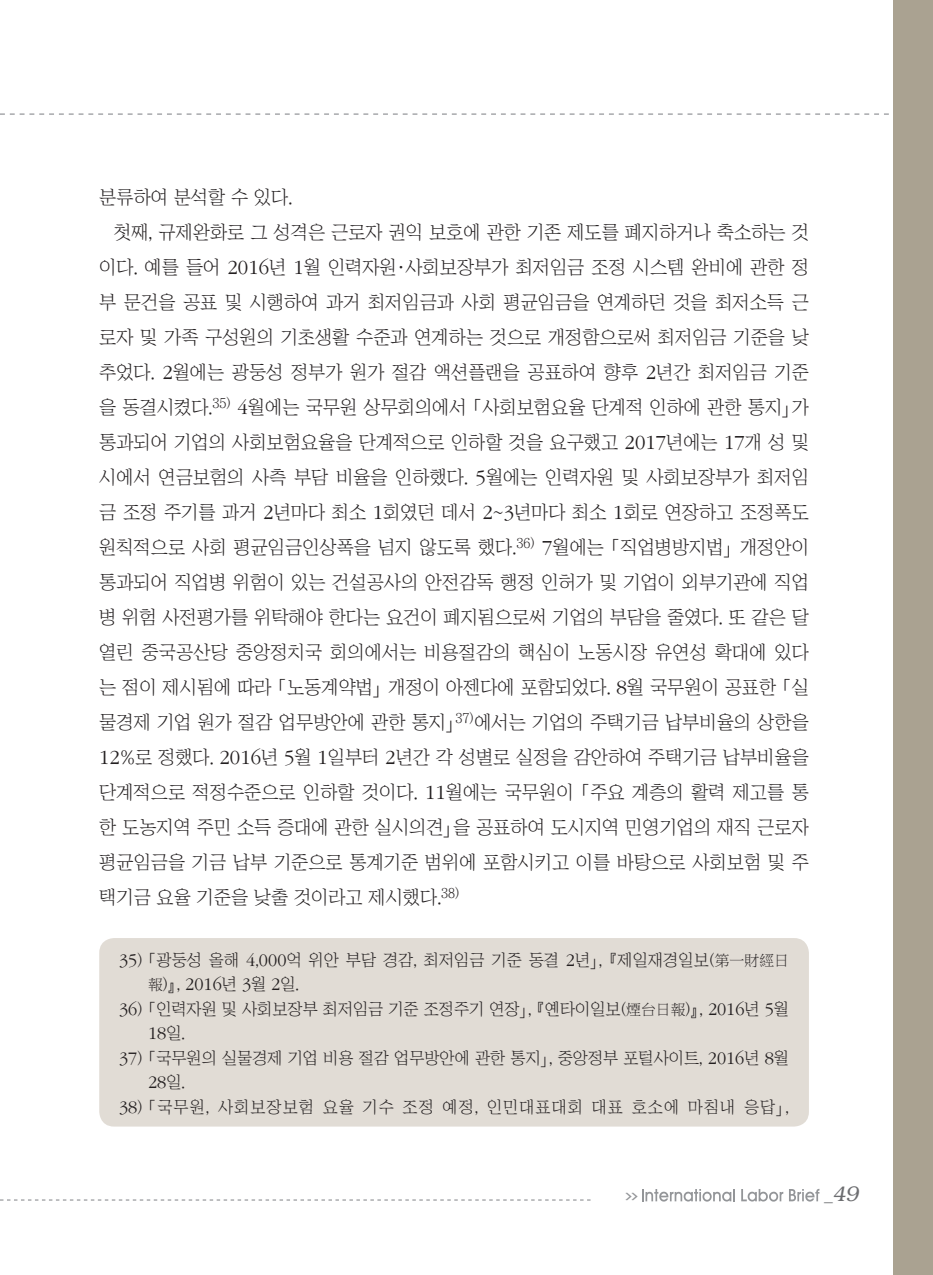
<style>
.page{position:relative;width:933px;height:1275px;background:#fff}
.page>*{position:absolute;margin:0;border:0;box-sizing:border-box;transform-origin:0 0}
.t1{font:italic 300 21px "Bookman";color:#6c6d70}
.t2{font:18.9px "Chosunilbo NM";color:#231f20}
.t3{font:300 18.38px "ITC Garamond Std";color:#231f20}
.t4{font:16.62px/24.5px "Chosunilbo NM";color:#231f20}
.t5{font:16.62px "Chosunilbo NM";letter-spacing:.06em;color:#231f20}
.t6{font:700 7.88px "Ko Pub Dotum";color:#939598;scale:2 1}
.s1{font-family:"ITC Garamond Std";font-weight:300;font-size:20.82px}
.s2{font-family:"ITC Garamond Std";font-weight:300;font-size:18.38px}
.s3{font-family:"P Ming Li U";font-size:14.88px}
.s4{font-family:"Chosunilbo NM";font-weight:400;font-size:16.62px}
.s5{font-family:"Helvetica";font-weight:400;font-style:normal;font-size:17.5px}
</style>
<div class="page">
<svg style="left:0;top:1199px;width:590px;height:1px"></svg>
<svg style="left:0;top:113px;width:889px;height:2px"></svg>
<div style="left:893px;top:0;width:40px;height:1275px;background:#aaa291"></div>
<svg style="left:642px;top:1189px;width:93px;height:13px"></svg>
<svg style="left:741px;top:1189px;width:42px;height:13px"></svg>
<svg style="left:789px;top:1189px;width:30px;height:12px"></svg>
<div style="left:99px;top:938px;width:710px;height:188px;background:#e1dcd5;border-radius:15px"></div>
<p class="t2" style="left:99px;top:187px;width:194px">분류하여 분석할 수 있다.</p>
<p class="t2" style="left:114px;top:222px;width:696px">첫째, 규제완화로 그 성격은 근로자 권익 보호에 관한 기존 제도를 폐지하거나 축소하는 것</p>
<p class="t2" style="left:99px;top:257px;width:711px">이다. 예를 들어 <span class="s1">2016</span>년 <span class="s1">1</span>월 인력자원·사회보장부가 최저임금 조정 시스템 완비에 관한 정</p>
<p class="t2" style="left:99px;top:292px;width:711px">부 문건을 공표 및 시행하여 과거 최저임금과 사회 평균임금을 연계하던 것을 최저소득 근</p>
<p class="t2" style="left:99px;top:327px;width:711px">로자 및 가족 구성원의 기초생활 수준과 연계하는 것으로 개정함으로써 최저임금 기준을 낮</p>
<p class="t2" style="left:99px;top:362px;width:711px">추었다. <span class="s1">2</span>월에는 광둥성 정부가 원가 절감 액션플랜을 공표하여 향후 <span class="s1">2</span>년간 최저임금 기준</p>
<p class="t2" style="left:99px;top:397px;width:711px">을 동결시켰다.<sup>35)</sup> <span class="s1">4</span>월에는 국무원 상무회의에서 「사회보험요율 단계적 인하에 관한 통지」가</p>
<p class="t2" style="left:99px;top:432px;width:711px">통과되어 기업의 사회보험요율을 단계적으로 인하할 것을 요구했고 <span class="s1">2017</span>년에는 <span class="s1">17</span>개 성 및</p>
<p class="t2" style="left:99px;top:467px;width:711px">시에서 연금보험의 사측 부담 비율을 인하했다. <span class="s1">5</span>월에는 인력자원 및 사회보장부가 최저임</p>
<p class="t2" style="left:99px;top:502px;width:711px">금 조정 주기를 과거 <span class="s1">2</span>년마다 최소 <span class="s1">1</span>회였던 데서 <span class="s1">2</span>~<span class="s1">3</span>년마다 최소 <span class="s1">1</span>회로 연장하고 조정폭도</p>
<p class="t2" style="left:99px;top:537px;width:711px">원칙적으로 사회 평균임금인상폭을 넘지 않도록 했다.<sup>36)</sup> <span class="s1">7</span>월에는 「직업병방지법」개정안이</p>
<p class="t2" style="left:99px;top:572px;width:711px">통과되어 직업병 위험이 있는 건설공사의 안전감독 행정 인허가 및 기업이 외부기관에 직업</p>
<p class="t2" style="left:99px;top:607px;width:711px">병 위험 사전평가를 위탁해야 한다는 요건이 폐지됨으로써 기업의 부담을 줄였다. 또 같은 달</p>
<p class="t2" style="left:99px;top:642px;width:711px">열린 중국공산당 중앙정치국 회의에서는 비용절감의 핵심이 노동시장 유연성 확대에 있다</p>
<p class="t2" style="left:99px;top:677px;width:711px">는 점이 제시됨에 따라 「노동계약법」개정이 아젠다에 포함되었다. <span class="s1">8</span>월 국무원이 공표한 「실</p>
<p class="t2" style="left:99px;top:712px;width:711px">물경제 기업 원가 절감 업무방안에 관한 통지」<sup>37)</sup>에서는 기업의 주택기금 납부비율의 상한을</p>
<p class="t2" style="left:99px;top:747px;width:711px"><span class="s1">12</span>%로 정했다. <span class="s1">2016</span>년 <span class="s1">5</span>월 <span class="s1">1</span>일부터 <span class="s1">2</span>년간 각 성별로 실정을 감안하여 주택기금 납부비율을</p>
<p class="t2" style="left:99px;top:782px;width:711px">단계적으로 적정수준으로 인하할 것이다. <span class="s1">11</span>월에는 국무원이 「주요 계층의 활력 제고를 통</p>
<p class="t2" style="left:99px;top:817px;width:711px">한 도농지역 주민 소득 증대에 관한 실시의견」을 공표하여 도시지역 민영기업의 재직 근로자</p>
<p class="t2" style="left:99px;top:852px;width:711px">평균임금을 기금 납부 기준으로 통계기준 범위에 포함시키고 이를 바탕으로 사회보험 및 주</p>
<p class="t2" style="left:99px;top:887px;width:362px">택기금 요율 기준을 낮출 것이라고 제시했다.<sup>38)</sup></p>
<p class="t4" style="left:148px;top:948px;width:642px;text-indent:-29px"><span class="s2">35</span>) 「광둥성 올해 <span class="s2">4</span>,<span class="s2">000</span>억 위안 부담 경감, 최저임금 기준 동결 <span class="s2">2</span>년」, 『제일재경일보(<span class="s3">第一財經日報</span>)』, <span class="s2">2016</span>년 <span class="s2">3</span>월 <span class="s2">2</span>일.</p>
<p class="t4" style="left:119px;top:997px;width:671px"><span class="s2">36</span>) 「인력자원 및 사회보장부 최저임금 기준 조정주기 연장」, 『옌타이일보(<span class="s3">煙台日報</span>)』, <span class="s2">2016</span>년 <span class="s2">5</span>월</p>
<p class="t3" style="left:148px;top:1024px;width:38px">18<span class="s4">일.</span></p>
<p class="t4" style="left:119px;top:1046px;width:671px"><span class="s2">37</span>) 「국무원의 실물경제 기업 비용 절감 업무방안에 관한 통지」, 중앙정부 포털사이트, <span class="s2">2016</span>년 <span class="s2">8</span>월</p>
<p class="t3" style="left:148px;top:1073px;width:38px">28<span class="s4">일.</span></p>
<p class="t5" style="left:119px;top:1098px;width:673px"><span class="s2">38</span>) 「국무원, 사회보장보험 요율 기수 조정 예정, 인민대표대회 대표 호소에 마침내 응답」,</p>
<p class="t6" style="left:625px;top:1192px;width:8px">&gt;&gt;</p>
<p class="t1" style="left:824px;top:1182px;width:36px"><span class="s5">_</span>49</p>
</div>
